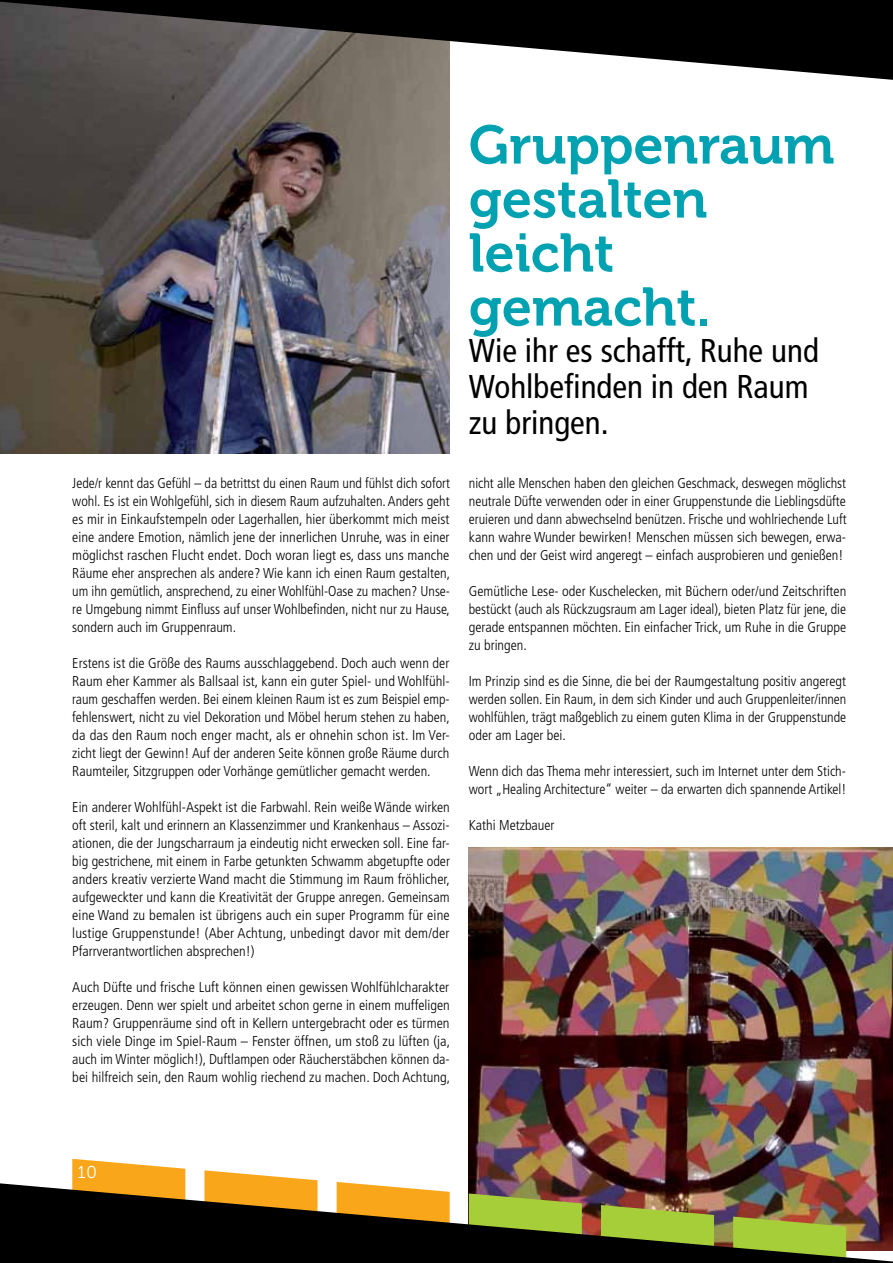
<style>
.page{position:relative;width:893px;height:1263px;background:#fff}
.page>*{position:absolute;margin:0;border:0;box-sizing:border-box;transform-origin:0 0}
.t1{font:54px/54px "Museo 700";color:#00a2b2}
.t2{font:condensed 33px/36px "Frutiger";color:#000}
.t3{font:17.25px "Museo 300";color:#fff}
.t4{font:300 condensed 14.25px/18px "Frutiger";color:#000;text-align:justify}
</style>
<div class="page">
<img style="left:469px;top:848px;width:424px;height:335px">
<img style="left:0;top:80px;width:450px;height:374px">
<svg style="left:72px;top:1159px;width:113px;height:24px"></svg>
<svg style="left:204px;top:1170px;width:113px;height:13px"></svg>
<img style="left:0;top:1183px;width:893px;height:80px">
<svg style="left:0;top:0;width:893px;height:80px;fill:#000"></svg>
<p class="t4" style="left:72px;top:474px;width:379px">Jede/r kennt das Gefühl – da betrittst du einen Raum und fühlst dich sofort wohl. Es ist ein Wohlgefühl, sich in diesem Raum aufzuhalten. Anders geht es mir in Einkaufstempeln oder Lagerhallen, hier überkommt mich meist eine andere Emotion, nämlich jene der innerlichen Unruhe, was in einer möglichst raschen Flucht endet. Doch woran liegt es, dass uns manche Räume eher ansprechen als andere? Wie kann ich einen Raum gestalten, um ihn gemütlich, ansprechend, zu einer Wohlfühl-Oase zu machen? Unse&shy;re Umgebung nimmt Einfluss auf unser Wohlbefinden, nicht nur zu Hause, sondern auch im Gruppenraum.</p>
<p class="t4" style="left:72px;top:654px;width:379px">Erstens ist die Größe des Raums ausschlaggebend. Doch auch wenn der Raum eher Kammer als Ballsaal ist, kann ein guter Spiel- und Wohlfühl&shy;raum geschaffen werden. Bei einem kleinen Raum ist es zum Beispiel emp&shy;fehlenswert, nicht zu viel Dekoration und Möbel herum stehen zu haben, da das den Raum noch enger macht, als er ohnehin schon ist. Im Ver&shy;zicht liegt der Gewinn! Auf der anderen Seite können große Räume durch Raumteiler, Sitzgruppen oder Vorhänge gemütlicher gemacht werden.</p>
<p class="t4" style="left:72px;top:798px;width:379px">Ein anderer Wohlfühl-Aspekt ist die Farbwahl. Rein weiße Wände wirken oft steril, kalt und erinnern an Klassenzimmer und Krankenhaus – Assozi&shy;ationen, die der Jungscharraum ja eindeutig nicht erwecken soll. Eine far&shy;big gestrichene, mit einem in Farbe getunkten Schwamm abgetupfte oder anders kreativ verzierte Wand macht die Stimmung im Raum fröhlicher, aufgeweckter und kann die Kreativität der Gruppe anregen. Gemeinsam eine Wand zu bemalen ist übrigens auch ein super Programm für eine lustige Gruppenstunde! (Aber Achtung, unbedingt davor mit dem/der Pfarrverantwortlichen absprechen!)</p>
<p class="t4" style="left:72px;top:978px;width:380px">Auch Düfte und frische Luft können einen gewissen Wohlfühlcharakter erzeugen. Denn wer spielt und arbeitet schon gerne in einem muffeligen Raum? Gruppenräume sind oft in Kellern untergebracht oder es türmen sich viele Dinge im Spiel-Raum – Fenster öffnen, um stoß zu lüften (ja, auch im Winter möglich!), Duftlampen oder Räucherstäbchen können da&shy;bei hilfreich sein, den Raum wohlig riechend zu machen. Doch Achtung,</p>
<h1 class="t1" style="left:469px;top:119px;width:367px">Gruppenraum gestalten leicht gemacht.</h1>
<h2 class="t2" style="left:469px;top:332px;width:352px">Wie ihr es schafft, Ruhe und<br>Wohlbefinden in den Raum zu bringen.</h2>
<p class="t4" style="left:469px;top:474px;width:379px">nicht alle Menschen haben den gleichen Geschmack, deswegen möglichst neutrale Düfte verwenden oder in einer Gruppenstunde die Lieblingsdüfte eruieren und dann abwechselnd benützen. Frische und wohlriechende Luft kann wahre Wunder bewirken! Menschen müssen sich bewegen, erwa&shy;chen und der Geist wird angeregt – einfach ausprobieren und genießen!</p>
<p class="t4" style="left:469px;top:582px;width:379px">Gemütliche Lese- oder Kuschelecken, mit Büchern oder/und Zeitschriften bestückt (auch als Rückzugsraum am Lager ideal), bieten Platz für jene, die gerade entspannen möchten. Ein einfacher Trick, um Ruhe in die Gruppe zu bringen.</p>
<p class="t4" style="left:469px;top:672px;width:379px">Im Prinzip sind es die Sinne, die bei der Raumgestaltung positiv angeregt werden sollen. Ein Raum, in dem sich Kinder und auch Gruppenleiter/innen wohlfühlen, trägt maßgeblich zu einem guten Klima in der Gruppenstunde oder am Lager bei.</p>
<p class="t4" style="left:469px;top:762px;width:379px">Wenn dich das Thema mehr interessiert, such im Internet unter dem Stich&shy;wort „Healing Architecture“ weiter – da erwarten dich spannende Artikel!</p>
<p class="t4" style="left:469px;top:816px;width:87px">Kathi Metzbauer</p>
<p class="t3" style="left:78px;top:1162px;width:21px">10</p>
</div>
